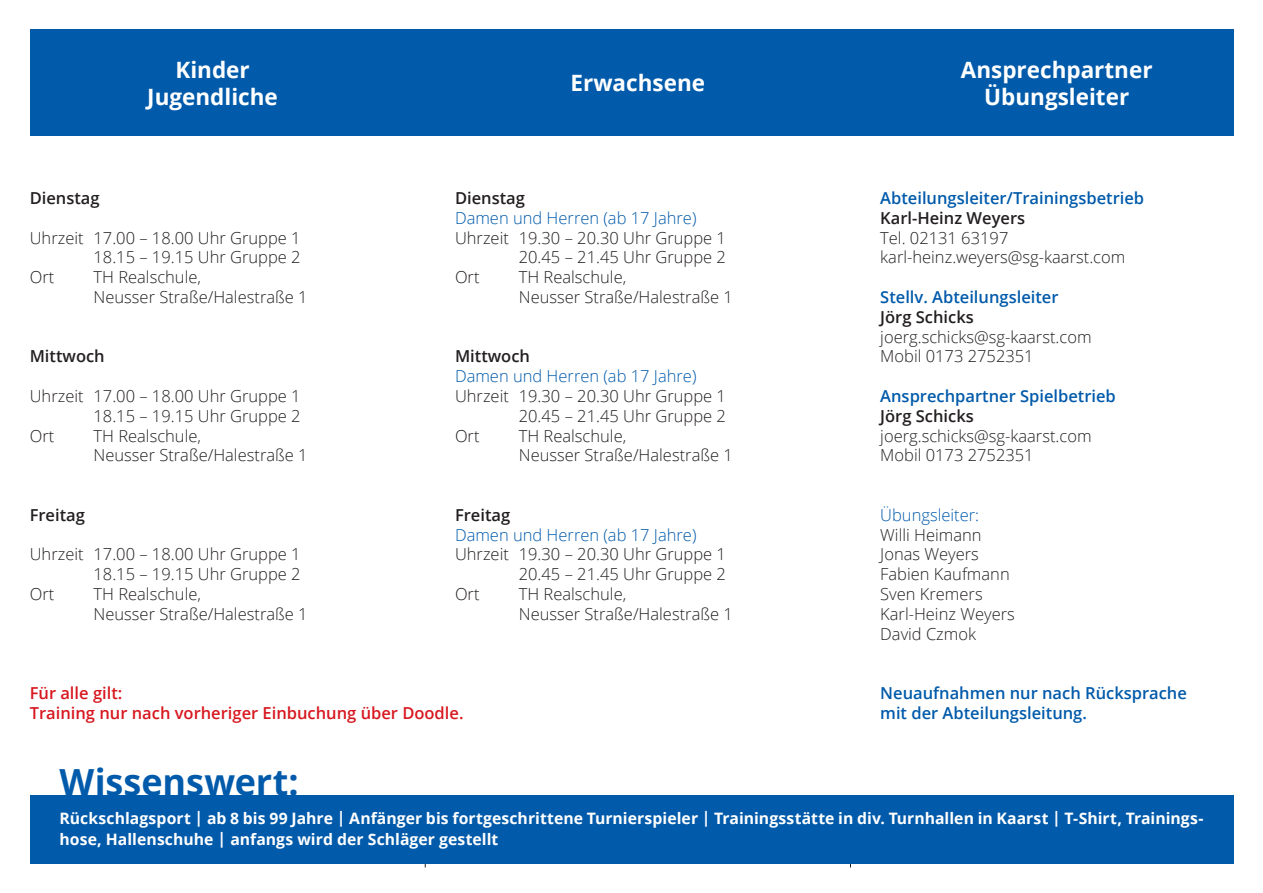
<style>
.page{position:relative;width:1263px;height:893px;background:#fff}
.page>*{position:absolute;margin:0;border:0;box-sizing:border-box;transform-origin:0 0}
.t1{font:700 36px "Open Sans";color:#015aaa}
.t2{font:700 22.5px/27px "Open Sans";color:#fff;text-align:center}
.t3{font:300 16.5px/19.8px "Open Sans";color:#231f20}
.t4{font:600 16.5px/19.8px "Open Sans";color:#015aaa}
.t5{font:300 16.5px/19.8px "Open Sans";color:#015aaa}
.t6{font:600 16.5px "Open Sans";color:#231f20}
.t7{font:600 16.5px/19.8px "Open Sans";color:#d7171f}
.Absatzformat_1{font:700 15.75px/21px "Open Sans";letter-spacing:.005em;color:#fff}
.s1{font-weight:600}
.s2{color:#231f20}
</style>
<div class="page">
<div style="left:30px;top:30px;width:1203px;height:106px;background:#015aaa"></div>
<div style="left:30px;top:795px;width:1203px;height:68px;background:#015aaa"></div>
<p class="t2" style="left:147px;top:56px;width:132px">Kinder<br>Jugendliche</p>
<p class="t6" style="left:30px;top:187px;width:71px">Dienstag</p>
<p class="t3" style="left:30px;top:227px;width:272px;text-align:right">Uhrzeit 17.00 – 18.00 Uhr Gruppe 1<br>18.15 – 19.15 Uhr Gruppe 2</p>
<p class="t3" style="left:30px;top:267px;width:26px">Ort</p>
<p class="t3" style="left:94px;top:267px;width:215px">TH Realschule,<br>Neusser Straße/Halestraße 1</p>
<p class="t6" style="left:30px;top:345px;width:77px">Mittwoch</p>
<p class="t3" style="left:30px;top:386px;width:272px;text-align:right">Uhrzeit 17.00 – 18.00 Uhr Gruppe 1<br>18.15 – 19.15 Uhr Gruppe 2</p>
<p class="t3" style="left:30px;top:425px;width:26px">Ort</p>
<p class="t3" style="left:94px;top:425px;width:215px">TH Realschule,<br>Neusser Straße/Halestraße 1</p>
<p class="t6" style="left:30px;top:503px;width:57px">Freitag</p>
<p class="t3" style="left:30px;top:544px;width:272px;text-align:right">Uhrzeit 17.00 – 18.00 Uhr Gruppe 1<br>18.15 – 19.15 Uhr Gruppe 2</p>
<p class="t3" style="left:30px;top:584px;width:26px">Ort</p>
<p class="t3" style="left:94px;top:584px;width:215px">TH Realschule,<br>Neusser Straße/Halestraße 1</p>
<p class="t2" style="left:571px;top:69px;width:136px">Erwachsene</p>
<p class="t6" style="left:455px;top:187px;width:71px">Dienstag</p>
<p class="t5" style="left:455px;top:207px;width:243px">Damen und Herren (ab 17 Jahre)</p>
<p class="t3" style="left:455px;top:227px;width:272px;text-align:right">Uhrzeit 19.30 – 20.30 Uhr Gruppe 1<br>20.45 – 21.45 Uhr Gruppe 2</p>
<p class="t3" style="left:455px;top:267px;width:26px">Ort</p>
<p class="t3" style="left:519px;top:267px;width:215px">TH Realschule,<br>Neusser Straße/Halestraße 1</p>
<p class="t6" style="left:455px;top:345px;width:77px">Mittwoch</p>
<p class="t5" style="left:455px;top:366px;width:243px">Damen und Herren (ab 17 Jahre)</p>
<p class="t3" style="left:455px;top:386px;width:272px;text-align:right">Uhrzeit 19.30 – 20.30 Uhr Gruppe 1<br>20.45 – 21.45 Uhr Gruppe 2</p>
<p class="t3" style="left:455px;top:425px;width:26px">Ort</p>
<p class="t3" style="left:519px;top:425px;width:215px">TH Realschule,<br>Neusser Straße/Halestraße 1</p>
<p class="t6" style="left:455px;top:503px;width:57px">Freitag</p>
<p class="t5" style="left:455px;top:524px;width:243px">Damen und Herren (ab 17 Jahre)</p>
<p class="t3" style="left:455px;top:544px;width:272px;text-align:right">Uhrzeit 19.30 – 20.30 Uhr Gruppe 1<br>20.45 – 21.45 Uhr Gruppe 2</p>
<p class="t3" style="left:455px;top:584px;width:26px">Ort</p>
<p class="t3" style="left:519px;top:584px;width:215px">TH Realschule,<br>Neusser Straße/Halestraße 1</p>
<p class="t7" style="left:30px;top:683px;width:435px">Für alle gilt:<br>Training nur nach vorheriger Einbuchung über Doodle.</p>
<p class="t2" style="left:961px;top:56px;width:193px">Ansprechpartner</p>
<p class="t2" style="left:984px;top:83px;width:147px">Übungsleiter</p>
<p class="t4" style="left:880px;top:188px;width:265px">Abteilungsleiter/Trainingsbetrieb</p>
<p class="t6" style="left:880px;top:206px;width:146px">Karl-Heinz Weyers</p>
<p class="t3" style="left:880px;top:227px;width:130px">Tel. 02131 63197</p>
<p class="t3" style="left:880px;top:247px;width:247px">karl-heinz.weyers@sg-kaarst.com</p>
<p class="t4" style="left:880px;top:287px;width:180px">Stellv. Abteilungsleiter</p>
<p class="t3" style="left:880px;top:306px;width:213px"><span class="s1">Jörg Schicks </span>joerg.schicks@sg-kaarst.com<br>Mobil 0173 2752351</p>
<p class="t4" style="left:880px;top:386px;width:237px">Ansprechpartner Spielbetrieb</p>
<p class="t3" style="left:880px;top:405px;width:213px"><span class="s1">Jörg Schicks </span>joerg.schicks@sg-kaarst.com<br>Mobil 0173 2752351</p>
<p class="t5" style="left:880px;top:504px;width:103px">Übungsleiter:<br><span class="s2">Willi Heimann</span></p>
<p class="t3" style="left:880px;top:544px;width:136px">Jonas Weyers<br>Fabien Kaufmann<br>Sven Kremers<br>Karl-Heinz Weyers<br>David Czmok</p>
<p class="t4" style="left:880px;top:683px;width:308px">Neuaufnahmen nur nach Rücksprache mit der Abteilungsleitung.</p>
<p class="t1" style="left:60px;top:757px;width:241px">Wissenswert:</p>
<p class="Absatzformat_1" style="left:60px;top:808px;width:1145px">Rückschlagsport | ab 8 bis 99 Jahre | Anfänger bis fortgeschrittene Turnierspieler | Trainingsstätte in div. Turnhallen in Kaarst | T-Shirt, Trainings&shy;hose, Hallenschuhe | anfangs wird der Schläger gestellt</p>
</div>
